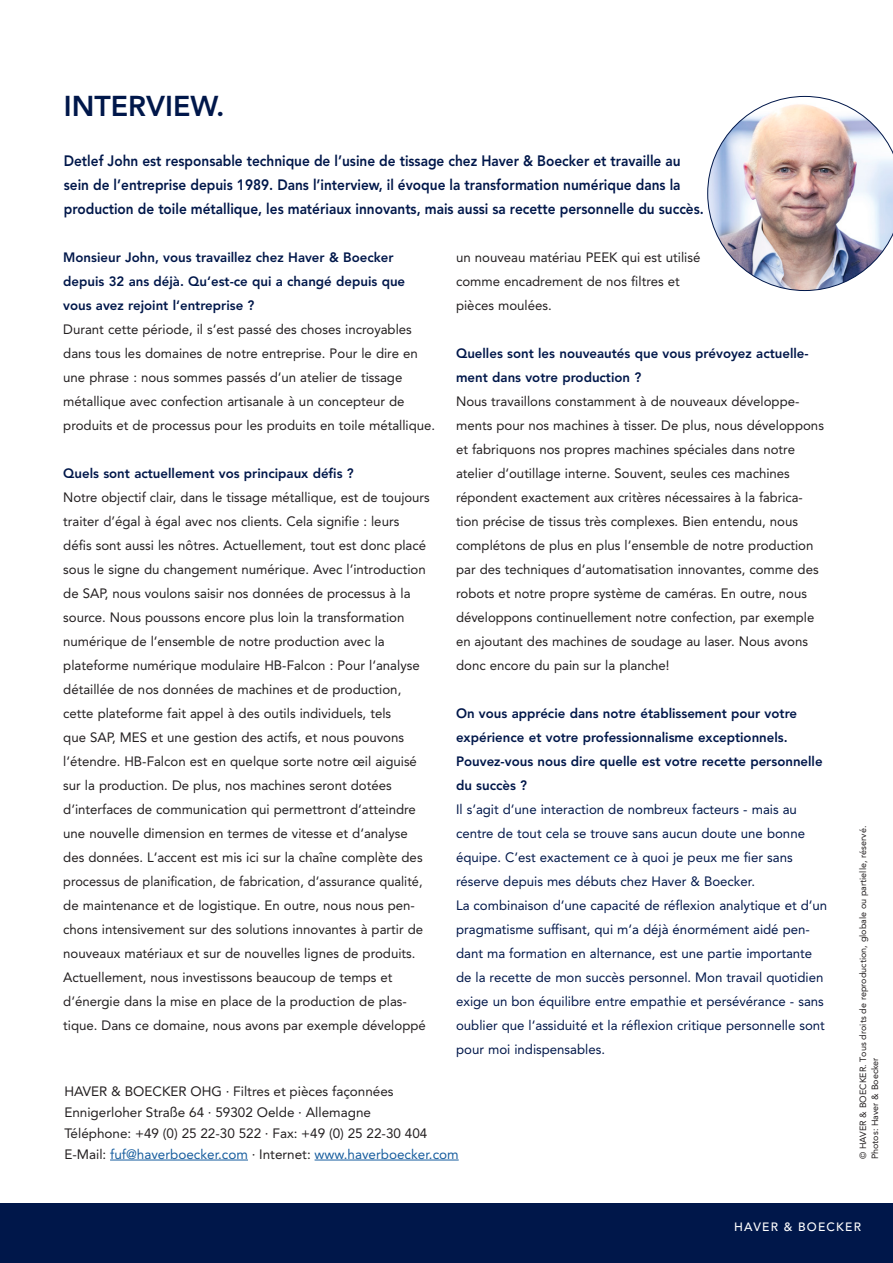
<style>
.page{position:relative;width:893px;height:1263px;background:#fff}
.page>*{position:absolute;margin:0;border:0;box-sizing:border-box;transform-origin:0 0}
.t1{font:800 28.5px "Avenir LT Std";color:#00174a}
.t2{font:800 15px/24px "Avenir LT Std";color:#00174a;scale:.91 1}
.t3{font:13.5px/24px "Avenir LT Std";color:#231f20}
.t4{font:13.5px/24px "Avenir LT Std";color:#00174a}
.t5{font:800 13.5px/24px "Avenir LT Std";color:#00174a}
.t6{font:500 12px "Avenir LT Std";letter-spacing:.1em;color:#fff}
.t7{font:9px/12px "Avenir LT Std";color:#231f20}
.s1{color:#175d9e}
</style>
<div class="page">
<hr style="left:110px;top:1160px;width:138px;height:1px;background:#175d9e">
<hr style="left:315px;top:1160px;width:144px;height:1px;background:#175d9e">
<div style="left:0;top:1203px;width:893px;height:60px;background:#00174a"></div>
<img style="left:707px;top:96px;width:186px;height:195px">
<h1 class="t1" style="left:64px;top:89px;width:162px">INTERVIEW.</h1>
<p class="t2" style="left:64px;top:148px;width:705px">Detlef John est responsable technique de l’usine de tissage chez Haver &amp; Boecker et travaille au sein de l’entreprise depuis 1989. Dans l’interview, il évoque la transformation numérique dans la production de toile métallique, les matériaux innovants, mais aussi sa recette personnelle du succès.</p>
<p class="t5" style="left:63px;top:245px;width:343px">Monsieur John, vous travaillez chez Haver &amp; Boecker depuis 32 ans déjà. Qu‘est-ce qui a changé depuis que vous avez rejoint l‘entreprise ?</p>
<p class="t3" style="left:63px;top:317px;width:373px">Durant cette période, il s‘est passé des choses incroyables dans tous les domaines de notre entreprise. Pour le dire en une phrase : nous sommes passés d‘un atelier de tissage métallique avec confection artisanale à un concepteur de produits et de processus pour les produits en toile métallique.</p>
<p class="t5" style="left:63px;top:461px;width:292px">Quels sont actuellement vos principaux défis ?</p>
<p class="t3" style="left:63px;top:485px;width:368px">Notre objectif clair, dans le tissage métallique, est de toujours traiter d’égal à égal avec nos clients. Cela signifie : leurs défis sont aussi les nôtres. Actuellement, tout est donc placé sous le signe du changement numérique. Avec l‘introduction de SAP, nous voulons saisir nos données de processus à la source. Nous poussons encore plus loin la transformation numérique de l‘ensemble de notre production avec la plateforme numérique modulaire HB-Falcon : Pour l‘analyse détaillée de nos données de machines et de production, cette plateforme fait appel à des outils individuels, tels<br>que SAP, MES et une gestion des actifs, et nous pouvons l‘étendre. HB-Falcon est en quelque sorte notre œil aiguisé sur la production. De plus, nos machines seront dotées d‘interfaces de communication qui permettront d‘atteindre une nouvelle dimension en termes de vitesse et d‘analyse des données. L‘accent est mis ici sur la chaîne complète des processus de planification, de fabrication, d‘assurance qualité, de maintenance et de logistique. En outre, nous nous pen&shy;chons intensivement sur des solutions innovantes à partir de nouveaux matériaux et sur de nouvelles lignes de produits.<br>Actuellement, nous investissons beaucoup de temps et d‘énergie dans la mise en place de la production de plas&shy;tique. Dans ce domaine, nous avons par exemple développé</p>
<p class="t3" style="left:456px;top:245px;width:246px">un nouveau matériau PEEK qui est utilisé comme encadrement de nos filtres et pièces moulées.</p>
<p class="t5" style="left:456px;top:341px;width:354px">Quelles sont les nouveautés que vous prévoyez actuelle&shy;ment dans votre production ?</p>
<p class="t3" style="left:456px;top:389px;width:369px">Nous travaillons constamment à de nouveaux développe&shy;ments pour nos machines à tisser. De plus, nous développons et fabriquons nos propres machines spéciales dans notre atelier d‘outillage interne. Souvent, seules ces machines répondent exactement aux critères nécessaires à la fabrica&shy;tion précise de tissus très complexes. Bien entendu, nous complétons de plus en plus l‘ensemble de notre production par des techniques d‘automatisation innovantes, comme des robots et notre propre système de caméras. En outre, nous développons continuellement notre confection, par exemple en ajoutant des machines de soudage au laser. Nous avons donc encore du pain sur la planche!</p>
<p class="t5" style="left:456px;top:701px;width:368px">On vous apprécie dans notre établissement pour votre expérience et votre professionnalisme exceptionnels.<br>Pouvez-vous nous dire quelle est votre recette personnelle du succès ?</p>
<p class="t4" style="left:456px;top:797px;width:373px">Il s‘agit d‘une interaction de nombreux facteurs - mais au centre de tout cela se trouve sans aucun doute une bonne équipe. C‘est exactement ce à quoi je peux me fier sans réserve depuis mes débuts chez Haver &amp; Boecker.<br>La combinaison d‘une capacité de réflexion analytique et d‘un pragmatisme suffisant, qui m‘a déjà énormément aidé pen&shy;dant ma formation en alternance, est une partie importante de la recette de mon succès personnel. Mon travail quotidien exige un bon équilibre entre empathie et persévérance - sans oublier que l‘assiduité et la réflexion critique personnelle sont pour moi indispensables.</p>
<p class="t3" style="left:64px;top:1080px;width:396px;line-height:21px">HAVER &amp; BOECKER OHG · Filtres et pièces façonnées Ennigerloher Straße 64 · 59302 Oelde · Allemagne<br>Téléphone: +49 (0) 25 22-30 522 · Fax: +49 (0) 25 22-30 404<br>E-Mail: <span class="s1">fuf@haverboecker.com</span> · Internet: <span class="s1">www.haverboecker.com</span></p>
<p class="t7" style="left:857px;top:1159px;width:335px;rotate:-90deg">© HAVER &amp; BOECKER. Tous droits de reproduction, globale ou partielle, réservé.<br>Photos: Haver &amp; Boecker</p>
<p class="t6" style="left:734px;top:1220px;width:128px">HAVER &amp; BOECKER</p>
</div>
